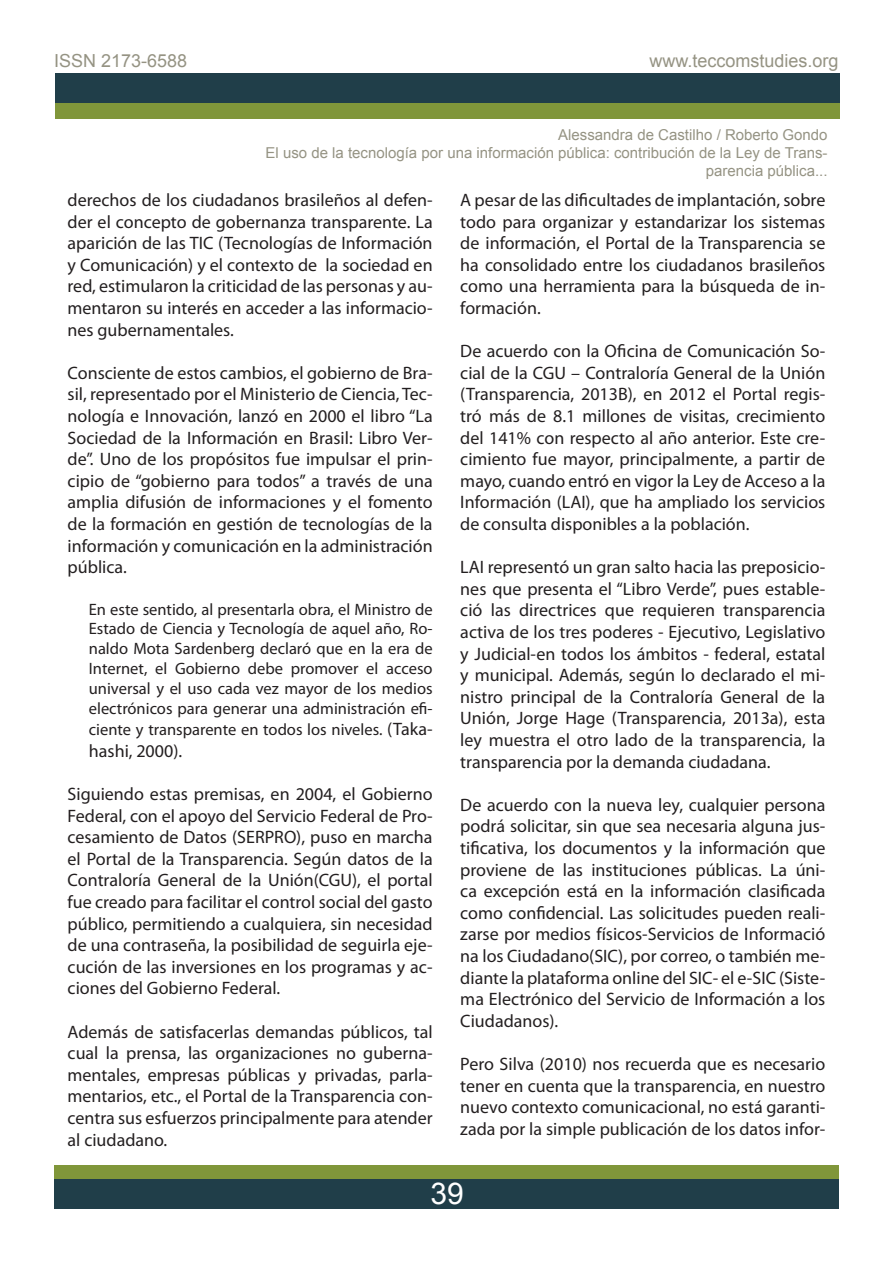
<style>
.page{position:relative;width:893px;height:1263px;background:#fff}
.page>*{position:absolute;margin:0;border:0;box-sizing:border-box;transform-origin:0 0}
.t1{font:30px "Arial";color:#fff}
.t2{font:18px/21.6px "Myriad Pro";color:#231f20;text-align:justify}
.t3{font:18px "Arial";color:#959383}
.t4{font:16.5px/19.8px "Myriad Pro";color:#231f20;text-align:justify}
.t5{font:15px/18px "Arial";color:#959383;text-align:right}
.s1{font-size:18px}
</style>
<div class="page">
<div style="left:54px;top:1165px;width:785px;height:29px;background:#80963a"></div>
<div style="left:54px;top:1179px;width:785px;height:29px;background:#203e49"></div>
<div style="left:55px;top:90px;width:784px;height:29px;background:#80963a"></div>
<div style="left:55px;top:73px;width:784px;height:29px;background:#203e49"></div>
<p class="t3" style="left:54px;top:49px;width:135px">ISSN 2173-6588</p>
<p class="t3" style="left:649px;top:49px;width:191px">www.teccomstudies.org</p>
<p class="t5" style="left:266px;top:126px;width:564px">Alessandra de Castilho / Roberto Gondo<br>El uso de la tecnología por una información pública: contribución de la Ley de Trans&shy;parencia pública...</p>
<p class="t2" style="left:68px;top:189px;width:367px">derechos de los ciudadanos brasileños al defen&shy;der el concepto de gobernanza transparente. La aparición de las TIC (Tecnologías de Información y Comunicación) y el contexto de la sociedad en red, estimularon la criticidad de las personas y au&shy;mentaron su interés en acceder a las informacio&shy;nes gubernamentales.</p>
<p class="t2" style="left:68px;top:362px;width:367px">Consciente de estos cambios, el gobierno de Bra&shy;sil, representado por el Ministerio de Ciencia, Tec&shy;nología e Innovación, lanzó en 2000 el libro “La Sociedad de la Información en Brasil: Libro Ver&shy;de”. Uno de los propósitos fue impulsar el prin&shy;cipio de “gobierno para todos” a través de una amplia difusión de informaciones y el fomento de la formación en gestión de tecnologías de la información y comunicación en la administración pública.</p>
<p class="t4" style="left:89px;top:599px;width:345px">En este sentido, al presentarla obra, el Ministro de Estado de Ciencia y Tecnología de aquel año, Ro&shy;naldo Mota Sardenberg declaró que en la era de Internet, el Gobierno debe promover el acceso universal y el uso cada vez mayor de los medios electrónicos para generar una administración efi-</p>
<p class="t4" style="left:89px;top:719px;width:345px">ciente y transparente en todos los niveles. <span class="s1">(Taka-</span></p>
<p class="t2" style="left:89px;top:740px;width:95px">hashi, 2000).</p>
<p class="t2" style="left:68px;top:783px;width:367px">Siguiendo estas premisas, en 2004, el Gobierno Federal, con el apoyo del Servicio Federal de Pro&shy;cesamiento de Datos (SERPRO), puso en marcha el Portal de la Transparencia. Según datos de la Contraloría General de la Unión(CGU), el portal fue creado para facilitar el control social del gasto público, permitiendo a cualquiera, sin necesidad de una contraseña, la posibilidad de seguirla eje&shy;cución de las inversiones en los programas y ac&shy;ciones del Gobierno Federal.</p>
<p class="t2" style="left:68px;top:1020px;width:367px">Además de satisfacerlas demandas públicos, tal cual la prensa, las organizaciones no guberna&shy;mentales, empresas públicas y privadas, parla&shy;mentarios, etc., el Portal de la Transparencia con&shy;centra sus esfuerzos principalmente para atender al ciudadano.</p>
<p class="t2" style="left:460px;top:189px;width:367px">A pesar de las dificultades de implantación, sobre todo para organizar y estandarizar los sistemas de información, el Portal de la Transparencia se ha consolidado entre los ciudadanos brasileños como una herramienta para la búsqueda de in&shy;formación.</p>
<p class="t2" style="left:460px;top:340px;width:367px">De acuerdo con la Oficina de Comunicación So&shy;cial de la CGU – Contraloría General de la Unión (Transparencia, 2013B), en 2012 el Portal regis&shy;tró más de 8.1 millones de visitas, crecimiento del 141% con respecto al año anterior. Este cre&shy;cimiento fue mayor, principalmente, a partir de mayo, cuando entró en vigor la Ley de Acceso a la Información (LAI), que ha ampliado los servicios de consulta disponibles a la población.</p>
<p class="t2" style="left:460px;top:556px;width:367px">LAI representó un gran salto hacia las preposicio&shy;nes que presenta el “Libro Verde”, pues estable&shy;ció las directrices que requieren transparencia activa de los tres poderes - Ejecutivo, Legislativo y Judicial-en todos los ámbitos - federal, estatal y municipal. Además, según lo declarado el mi&shy;nistro principal de la Contraloría General de la Unión, Jorge Hage (Transparencia, 2013a), esta ley muestra el otro lado de la transparencia, la transparencia por la demanda ciudadana.</p>
<p class="t2" style="left:460px;top:794px;width:367px">De acuerdo con la nueva ley, cualquier persona podrá solicitar, sin que sea necesaria alguna jus&shy;tificativa, los documentos y la información que proviene de las instituciones públicas. La úni&shy;ca excepción está en la información clasificada como confidencial. Las solicitudes pueden reali&shy;zarse por medios físicos-Servicios de Informació na los Ciudadano(SIC), por correo, o también me&shy;diante la plataforma online del SIC- el e-SIC (Siste&shy;ma Electrónico del Servicio de Información a los Ciudadanos).</p>
<p class="t2" style="left:460px;top:1053px;width:367px">Pero Silva (2010) nos recuerda que es necesario tener en cuenta que la transparencia, en nuestro nuevo contexto comunicacional, no está garanti&shy;zada por la simple publicación de los datos infor-</p>
<h1 class="t1" style="left:431px;top:1174px;width:35px">39</h1>
</div>
